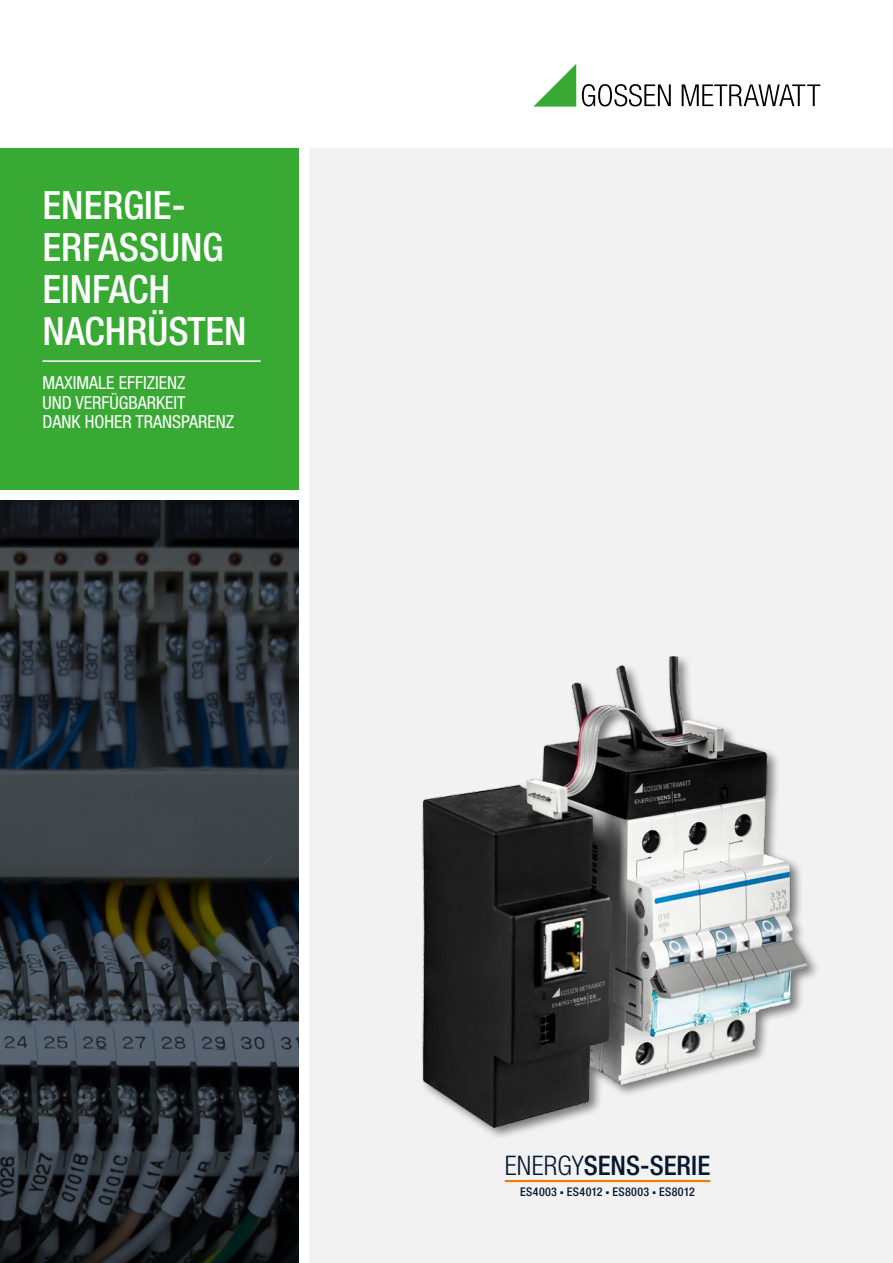
<style>
.page{position:relative;width:893px;height:1263px;background:#fff}
.page>*{position:absolute;margin:0;border:0;box-sizing:border-box;transform-origin:0 0}
.t1{font:500 condensed 39px/42px "Helvetica Neue LTW1 G";color:#fff}
.t2{font:500 condensed 27px "Helvetica Neue LTW1 G";color:#05192f}
.t3{font:condensed 18px/19.5px "Helvetica Neue LTW1 G";color:#fff}
.t4{font:500 condensed 12px "Helvetica Neue LTW1 G";letter-spacing:.025em;color:#05192f}
.s1{font-weight:300}
</style>
<div class="page">
<svg style="left:0;top:501px;width:299px;height:762px;background:#2a2f34"></svg>
<div style="left:309px;top:149px;width:584px;height:1114px;background:#f2f2f2"></div>
<svg style="left:582px;top:84px;width:89px;height:22px"></svg>
<svg style="left:682px;top:84px;width:138px;height:22px"></svg>
<svg style="left:534px;top:64px;width:42px;height:42px"></svg>
<hr style="left:505px;top:1180px;width:205px;height:2px;background:#ef7c00">
<div style="left:0;top:149px;width:299px;height:341px;background:#38aa34"></div>
<hr style="left:43px;top:360px;width:218px;height:2px;background:#fff">
<img style="left:422px;top:657px;width:390px;height:470px">
<h1 class="t1" style="left:43px;top:184px;width:206px">ENERGIE-<br>ERFASSUNG<br>EINFACH<br>NACHRÜSTEN</h1>
<p class="t3" style="left:43px;top:373px;width:193px">MAXIMALE EFFIZIENZ<br>UND VERFÜGBARKEIT<br>DANK HOHER TRANSPARENZ</p>
<h2 class="t2" style="left:505px;top:1149px;width:207px"><span class="s1">ENERGY</span>SENS-SERIE</h2>
<p class="t4" style="left:520px;top:1184px;width:176px">ES4003 ▪ ES4012 ▪ ES8003 ▪ ES8012</p>
</div>
